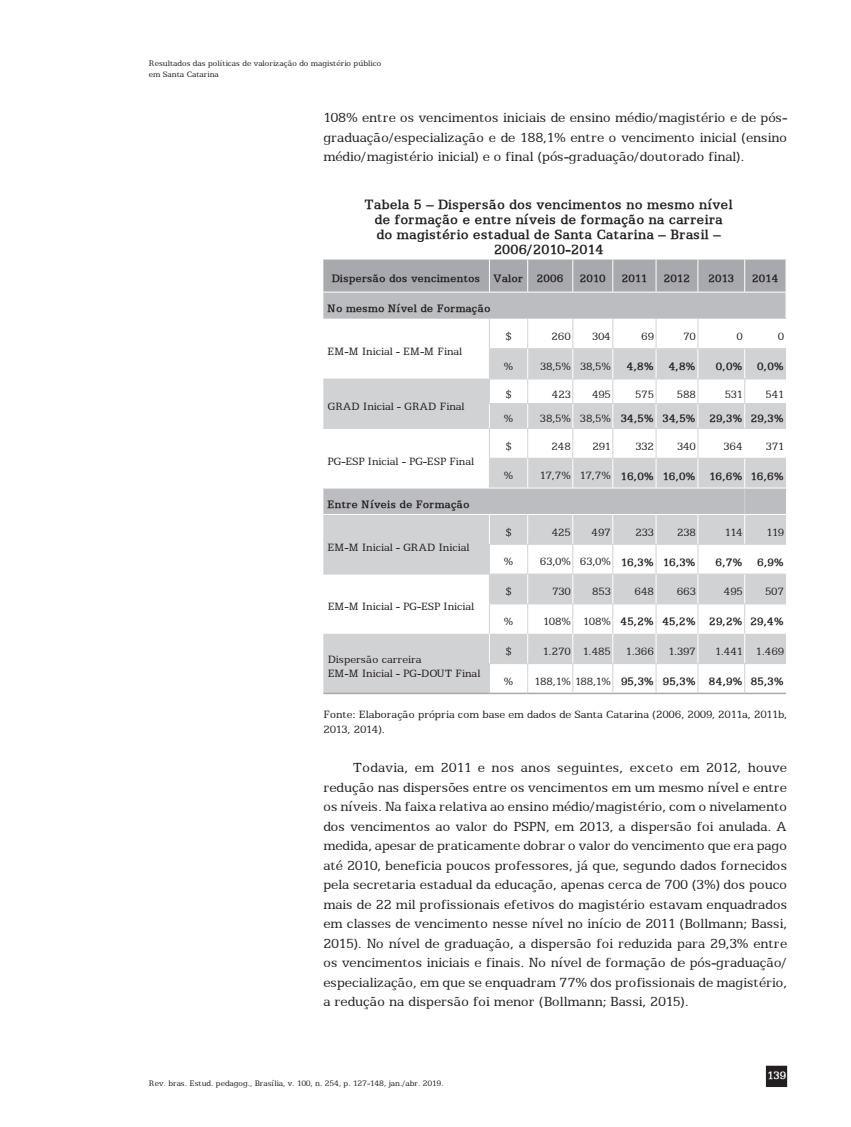
<style>
.page{position:relative;width:851px;height:1127px;background:#fff}
.page>*{position:absolute;margin:0;border:0;box-sizing:border-box;transform-origin:0 0}
.t1{font:15px/19.5px "Eggo Normal";color:#231f20;text-align:justify}
.t2{font:700 15px/15px "Eggo";color:#231f20;text-align:center}
.t3{font:12px/14.4px "Eggo Normal";color:#231f20}
.t4{font:700 12px "Eggo";color:#231f20}
.t5{font:700 12px "Eggo";color:#fff}
.t6{font:9px/10.5px "Eggo Normal";color:#231f20}
.s1{font-family:"Eggo Normal";font-weight:400}
.s2{font-family:"Eggo";font-weight:700}
</style>
<div class="page">
<div style="left:766px;top:1066px;width:20px;height:20px;background:#231f20"></div>
<div style="left:765px;top:1066px;width:22px;height:21px;border:2px solid #231f20"></div>
<svg style="left:323px;top:349px;width:462px;height:344px;fill:#d1d2d4"></svg>
<hr style="left:744px;top:604px;width:1px;height:30px;background:#d1d2d4">
<svg style="left:744px;top:634px;width:1px;height:59px"></svg>
<hr style="left:744px;top:349px;width:1px;height:30px;background:#fff">
<svg style="left:323px;top:259px;width:463px;height:89px"></svg>
<hr style="left:744px;top:318px;width:42px;height:1px;background:#d1d2d4">
<hr style="left:489px;top:348px;width:38px;height:1px;background:#d1d2d4">
<hr style="left:489px;top:349px;width:1px;height:30px;background:#d1d2d4">
<hr style="left:527px;top:348px;width:45px;height:1px;background:#d1d2d4">
<hr style="left:572px;top:348px;width:40px;height:1px;background:#d1d2d4">
<hr style="left:612px;top:348px;width:44px;height:1px;background:#d1d2d4">
<hr style="left:656px;top:348px;width:41px;height:1px;background:#d1d2d4">
<hr style="left:697px;top:348px;width:47px;height:1px;background:#d1d2d4">
<hr style="left:744px;top:348px;width:41px;height:1px;background:#d1d2d4">
<hr style="left:323px;top:379px;width:166px;height:1px;background:#d1d2d4">
<hr style="left:323px;top:428px;width:166px;height:1px;background:#d1d2d4">
<hr style="left:323px;top:574px;width:166px;height:1px;background:#d1d2d4">
<hr style="left:489px;top:603px;width:38px;height:1px;background:#d1d2d4">
<hr style="left:489px;top:604px;width:1px;height:30px;background:#d1d2d4">
<hr style="left:527px;top:603px;width:45px;height:1px;background:#d1d2d4">
<hr style="left:527px;top:604px;width:1px;height:30px;background:#d1d2d4">
<hr style="left:572px;top:603px;width:40px;height:1px;background:#d1d2d4">
<hr style="left:572px;top:604px;width:1px;height:30px;background:#d1d2d4">
<hr style="left:612px;top:603px;width:44px;height:1px;background:#d1d2d4">
<hr style="left:612px;top:604px;width:1px;height:30px;background:#d1d2d4">
<hr style="left:656px;top:603px;width:41px;height:1px;background:#d1d2d4">
<hr style="left:655px;top:604px;width:1px;height:30px;background:#d1d2d4">
<hr style="left:697px;top:603px;width:47px;height:1px;background:#d1d2d4">
<hr style="left:697px;top:604px;width:1px;height:30px;background:#d1d2d4">
<hr style="left:744px;top:603px;width:41px;height:1px;background:#d1d2d4">
<hr style="left:489px;top:663px;width:38px;height:1px;background:#d1d2d4">
<hr style="left:527px;top:663px;width:45px;height:1px;background:#d1d2d4">
<hr style="left:572px;top:663px;width:40px;height:1px;background:#d1d2d4">
<hr style="left:612px;top:663px;width:44px;height:1px;background:#d1d2d4">
<hr style="left:656px;top:663px;width:41px;height:1px;background:#d1d2d4">
<hr style="left:697px;top:663px;width:47px;height:1px;background:#d1d2d4">
<hr style="left:744px;top:663px;width:41px;height:1px;background:#d1d2d4">
<hr style="left:323px;top:693px;width:166px;height:1px;background:#a8a9ad">
<hr style="left:489px;top:693px;width:38px;height:1px;background:#a8a9ad">
<hr style="left:527px;top:693px;width:45px;height:1px;background:#a8a9ad">
<hr style="left:572px;top:693px;width:40px;height:1px;background:#a8a9ad">
<hr style="left:612px;top:693px;width:44px;height:1px;background:#a8a9ad">
<hr style="left:656px;top:693px;width:41px;height:1px;background:#a8a9ad">
<hr style="left:697px;top:693px;width:47px;height:1px;background:#a8a9ad">
<hr style="left:744px;top:693px;width:41px;height:1px;background:#a8a9ad">
<svg style="left:527px;top:634px;width:1px;height:59px"></svg>
<svg style="left:572px;top:634px;width:1px;height:59px"></svg>
<svg style="left:612px;top:634px;width:1px;height:59px"></svg>
<svg style="left:655px;top:634px;width:1px;height:59px"></svg>
<svg style="left:697px;top:634px;width:1px;height:59px"></svg>
<hr style="left:527px;top:349px;width:1px;height:30px;background:#fff">
<hr style="left:572px;top:349px;width:1px;height:30px;background:#fff">
<hr style="left:612px;top:349px;width:1px;height:30px;background:#fff">
<hr style="left:655px;top:349px;width:1px;height:30px;background:#fff">
<hr style="left:697px;top:349px;width:1px;height:30px;background:#fff">
<hr style="left:323px;top:514px;width:166px;height:1px;background:#fff">
<svg style="left:489px;top:634px;width:1px;height:59px"></svg>
<hr style="left:323px;top:488px;width:166px;height:1px;background:#fff">
<svg style="left:489px;top:379px;width:296px;height:224px"></svg>
<p class="t6" style="left:149px;top:57px;width:234px">Resultados das políticas de valorização do magistério público em Santa Catarina</p>
<p class="t1" style="left:323px;top:106px;width:465px">108% entre os vencimentos iniciais de ensino médio/magistério e de pós&shy;graduação/especialização e de 188,1% entre o vencimento inicial (ensino médio/magistério inicial) e o final (pós-graduação/doutorado final).</p>
<p class="t2" style="left:365px;top:195px;width:369px">Tabela 5 – Dispersão dos vencimentos no mesmo nível de formação e entre níveis de formação na carreira do magistério estadual de Santa Catarina – Brasil – 2006/2010-2014</p>
<p class="t4" style="left:332px;top:269px;width:233px">Dispersão dos vencimentos Valor 2006</p>
<p class="t4" style="left:579px;top:269px;width:28px">2010</p>
<p class="t4" style="left:621px;top:269px;width:27px">2011</p>
<p class="t4" style="left:663px;top:269px;width:28px">2012</p>
<p class="t4" style="left:708px;top:269px;width:27px">2013</p>
<p class="t4" style="left:752px;top:269px;width:28px">2014</p>
<p class="t4" style="left:327px;top:299px;width:164px">No mesmo Nível de Formação</p>
<p class="t3" style="left:327px;top:343px;width:136px">EM-M Inicial - EM-M Final</p>
<p class="t3" style="left:505px;top:328px;width:8px">$</p>
<p class="t3" style="left:551px;top:328px;width:21px">260</p>
<p class="t3" style="left:592px;top:328px;width:20px">304</p>
<p class="t3" style="left:641px;top:328px;width:14px">69</p>
<p class="t3" style="left:683px;top:328px;width:14px">70</p>
<p class="t3" style="left:736px;top:328px;width:8px">0</p>
<p class="t3" style="left:777px;top:328px;width:8px">0</p>
<p class="t3" style="left:504px;top:358px;width:11px">%</p>
<p class="t3" style="left:540px;top:358px;width:72px">38,5% 38,5%</p>
<p class="t4" style="left:626px;top:357px;width:70px">4,8% 4,8%</p>
<p class="t4" style="left:715px;top:357px;width:69px">0,0% 0,0%</p>
<p class="t3" style="left:327px;top:398px;width:138px">GRAD Inicial - GRAD Final</p>
<p class="t3" style="left:327px;top:452px;width:148px">PG-ESP Inicial - PG-ESP Final</p>
<p class="t4" style="left:327px;top:495px;width:144px">Entre Níveis de Formação</p>
<p class="t3" style="left:327px;top:538px;width:143px">EM-M Inicial - GRAD Inicial</p>
<p class="t3" style="left:327px;top:598px;width:148px">EM-M Inicial - PG-ESP Inicial</p>
<p class="t3" style="left:505px;top:385px;width:8px">$</p>
<p class="t3" style="left:551px;top:385px;width:20px">423</p>
<p class="t3" style="left:592px;top:385px;width:20px">495</p>
<p class="t3" style="left:635px;top:385px;width:20px">575</p>
<p class="t3" style="left:676px;top:385px;width:20px">588</p>
<p class="t3" style="left:724px;top:385px;width:19px">531</p>
<p class="t3" style="left:765px;top:385px;width:20px">541</p>
<p class="t3" style="left:504px;top:410px;width:11px">%</p>
<p class="t4" style="left:540px;top:410px;width:245px"><span class="s1">38,5% 38,5%</span> 34,5% 34,5% 29,3% 29,3%</p>
<p class="t3" style="left:505px;top:437px;width:8px">$</p>
<p class="t3" style="left:551px;top:437px;width:21px">248</p>
<p class="t3" style="left:592px;top:437px;width:20px">291</p>
<p class="t3" style="left:635px;top:437px;width:20px">332</p>
<p class="t3" style="left:677px;top:437px;width:20px">340</p>
<p class="t3" style="left:723px;top:437px;width:21px">364</p>
<p class="t3" style="left:765px;top:437px;width:20px">371</p>
<p class="t3" style="left:504px;top:467px;width:11px">%</p>
<p class="t4" style="left:539px;top:467px;width:246px"><span class="s1">17,7% 17,7%</span> 16,0% 16,0% 16,6% 16,6%</p>
<p class="t3" style="left:505px;top:523px;width:8px">$</p>
<p class="t3" style="left:551px;top:523px;width:20px">425</p>
<p class="t3" style="left:591px;top:523px;width:21px">497</p>
<p class="t3" style="left:635px;top:523px;width:20px">233</p>
<p class="t3" style="left:677px;top:523px;width:20px">238</p>
<p class="t3" style="left:724px;top:523px;width:19px">114</p>
<p class="t3" style="left:766px;top:523px;width:19px">119</p>
<p class="t3" style="left:504px;top:553px;width:11px">%</p>
<p class="t3" style="left:539px;top:553px;width:157px">63,0% 63,0% <span class="s2">16,3% 16,3%</span></p>
<p class="t4" style="left:715px;top:553px;width:70px">6,7% 6,9%</p>
<p class="t3" style="left:505px;top:583px;width:8px">$</p>
<p class="t3" style="left:552px;top:583px;width:20px">730</p>
<p class="t3" style="left:592px;top:583px;width:20px">853</p>
<p class="t3" style="left:634px;top:583px;width:21px">648</p>
<p class="t3" style="left:676px;top:583px;width:21px">663</p>
<p class="t3" style="left:723px;top:583px;width:20px">495</p>
<p class="t3" style="left:765px;top:583px;width:20px">507</p>
<p class="t3" style="left:504px;top:613px;width:11px">%</p>
<p class="t4" style="left:543px;top:612px;width:242px"><span class="s1">108% 108%</span> 45,2% 45,2% 29,2% 29,4%</p>
<p class="t3" style="left:505px;top:643px;width:8px">$</p>
<p class="t3" style="left:542px;top:643px;width:69px">1.270 1.485</p>
<p class="t3" style="left:626px;top:643px;width:71px">1.366 1.397</p>
<p class="t3" style="left:715px;top:643px;width:70px">1.441 1.469</p>
<p class="t3" style="left:504px;top:673px;width:11px">%</p>
<p class="t4" style="left:534px;top:672px;width:251px"><span class="s1">188,1% 188,1%</span> 95,3% 95,3% 84,9% 85,3%</p>
<p class="t3" style="left:323px;top:706px;width:465px;line-height:15px">Fonte: Elaboração própria com base em dados de Santa Catarina (2006, 2009, 2011a, 2011b,<br>2013, 2014).</p>
<p class="t1" style="left:323px;top:756px;width:465px;text-indent:30px">Todavia, em 2011 e nos anos seguintes, exceto em 2012, houve redução nas dispersões entre os vencimentos em um mesmo nível e entre os níveis. Na faixa relativa ao ensino médio/magistério, com o nivelamento dos vencimentos ao valor do PSPN, em 2013, a dispersão foi anulada. A medida, apesar de praticamente dobrar o valor do vencimento que era pago até 2010, beneficia poucos professores, já que, segundo dados fornecidos pela secretaria estadual da educação, apenas cerca de 700 (3%) dos pouco mais de 22 mil profissionais efetivos do magistério estavam enquadrados em classes de vencimento nesse nível no início de 2011 (Bollmann; Bassi, 2015). No nível de graduação, a dispersão foi reduzida para 29,3% entre os vencimentos iniciais e finais. No nível de formação de pós-graduação/ especialização, em que se enquadram 77% dos profissionais de magistério, a redução na dispersão foi menor (Bollmann; Bassi, 2015).</p>
<p class="t3" style="left:327px;top:650px;width:154px">Dispersão carreira<br>EM-M Inicial - PG-DOUT Final</p>
<p class="t6" style="left:149px;top:1076px;width:296px">Rev. bras. Estud. pedagog., Brasília, v. 100, n. 254, p. 127-148, jan./abr. 2019.</p>
<p class="t5" style="left:767px;top:1066px;width:21px">139</p>
</div>
